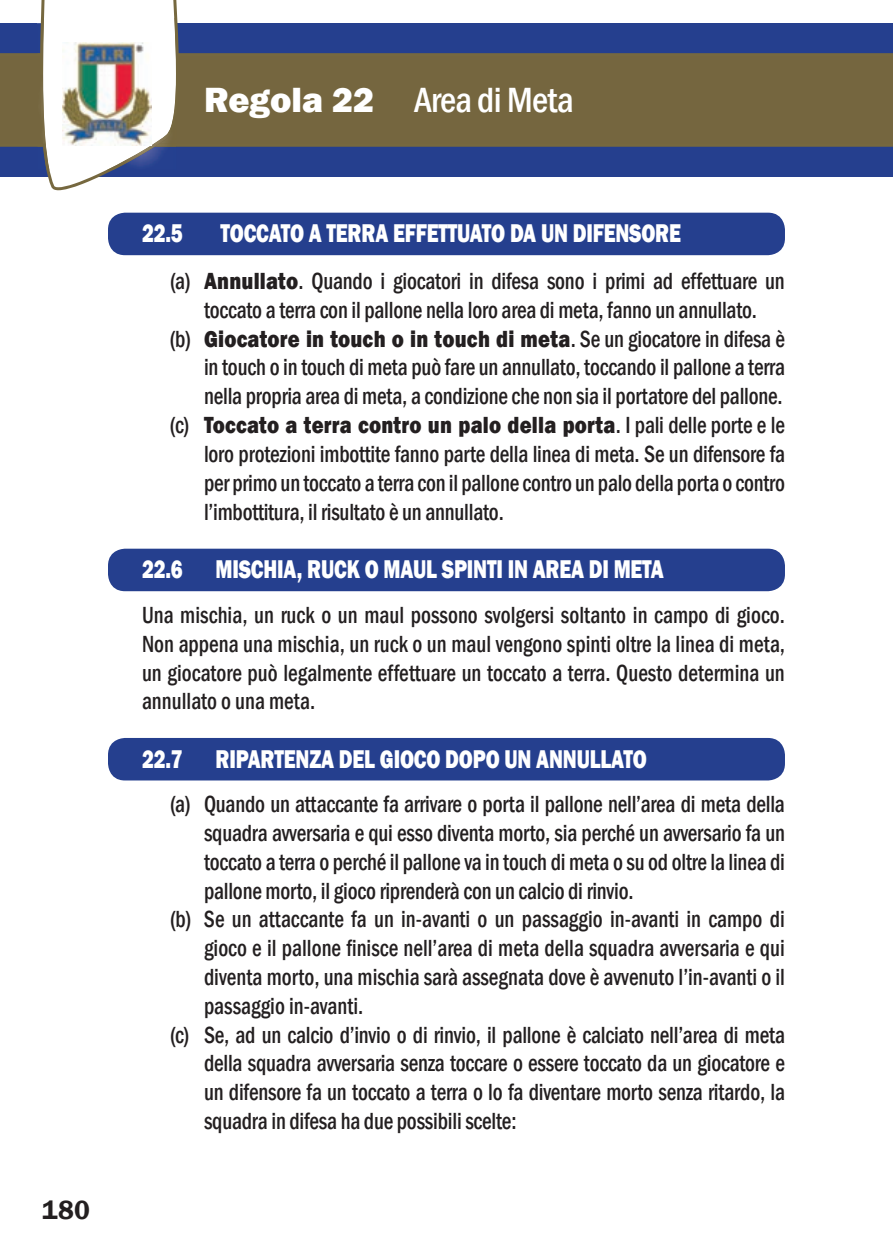
<style>
.page{position:relative;width:893px;height:1259px;background:#fff}
.page>*{position:absolute;margin:0;border:0;box-sizing:border-box;transform-origin:0 0}
.t1{font:500 condensed 36px "Franklin Gothic";letter-spacing:-.02em;color:#fff}
.t2{font:600 27px "Franklin Gothic";color:#231f20}
.t3{font:800 26.4px "Franklin Gothic";letter-spacing:-.01em;color:#fff;scale:.77 1}
.t4{font:500 condensed 24px/28.8px "Franklin Gothic";letter-spacing:-.01em;color:#231f20;text-align:justify;scale:.9 1}
.t5{font:800 24px "Franklin Gothic";letter-spacing:.01em;color:#231f20;scale:.85 1}
.s1{font-weight:800;font-stretch:normal}
.s2{font-weight:500;font-stretch:condensed}
</style>
<div class="page">
<div style="left:0;top:23px;width:893px;height:153px;background:#253f8e"></div>
<div style="left:0;top:55px;width:893px;height:90px;background:#75663f"></div>
<hr style="left:0;top:53px;width:893px;height:3px;background:#76683f">
<hr style="left:0;top:144px;width:893px;height:3px;background:#76683f">
<svg style="left:36px;top:0;width:149px;height:191px"></svg>
<img style="left:37px;top:23px;width:3px;height:147px">
<img style="left:37px;top:53px;width:3px;height:94px">
<img style="left:40px;top:18px;width:136px;height:152px">
<img style="left:63px;top:42px;width:88px;height:103px">
<div style="left:108px;top:213px;width:677px;height:42px;background:#253f8e;border-radius:17px"></div>
<div style="left:108px;top:549px;width:677px;height:42px;background:#253f8e;border-radius:17px"></div>
<div style="left:108px;top:738px;width:677px;height:42px;background:#253f8e;border-radius:17px"></div>
<p class="t2" style="left:42px;top:1193px;width:49px">180</p>
<h1 class="t1" style="left:204px;top:76px;width:371px"><span class="s1">Regola 22</span> Area di Meta</h1>
<p class="t3" style="left:142px;top:216px;width:55px">22.5</p>
<p class="t3" style="left:220px;top:216px;width:600px">TOCCATO A TERRA EFFETTUATO DA UN DIFENSORE</p>
<p class="t4" style="left:170px;top:266px;width:685px">(a) <span class="s1">Annullato</span>. Quando i giocatori in difesa sono i primi ad effettuare un</p>
<p class="t4" style="left:204px;top:295px;width:616px">toccato a terra con il pallone nella loro area di meta, fanno un annullato.</p>
<p class="t5" style="left:170px;top:323px;width:725px"><span class="s2">(b)</span> Giocatore in touch o in touch di meta<span class="s2">. Se un giocatore in difesa è</span></p>
<p class="t4" style="left:204px;top:353px;width:647px">in touch o in touch di meta può fare un annullato, toccando il pallone a terra</p>
<p class="t4" style="left:204px;top:382px;width:645px">nella propria area di meta, a condizione che non sia il portatore del pallone.</p>
<p class="t5" style="left:170px;top:409px;width:725px"><span class="s2">(c)</span> Toccato a terra contro un palo della porta<span class="s2">. I pali delle porte e le</span></p>
<p class="t4" style="left:204px;top:439px;width:647px">loro protezioni imbottite fanno parte della linea di meta. Se un difensore fa</p>
<p class="t4" style="left:204px;top:468px;width:647px">per primo un toccato a terra con il pallone contro un palo della porta o contro</p>
<p class="t4" style="left:204px;top:497px;width:335px">l’imbottitura, il risultato è un annullato.</p>
<p class="t3" style="left:142px;top:552px;width:679px">22.6 MISCHIA, RUCK O MAUL SPINTI IN AREA DI META</p>
<p class="t4" style="left:142px;top:600px;width:716px">Una mischia, un ruck o un maul possono svolgersi soltanto in campo di gioco.<br>Non appena una mischia, un ruck o un maul vengono spinti oltre la linea di meta, un giocatore può legalmente effettuare un toccato a terra. Questo determina un annullato o una meta.</p>
<p class="t3" style="left:142px;top:741px;width:657px">22.7 RIPARTENZA DEL GIOCO DOPO UN ANNULLATO</p>
<p class="t4" style="left:170px;top:789px;width:685px">(a) Quando un attaccante fa arrivare o porta il pallone nell’area di meta della</p>
<p class="t4" style="left:204px;top:818px;width:647px">squadra avversaria e qui esso diventa morto, sia perché un avversario fa un</p>
<p class="t4" style="left:204px;top:847px;width:647px">toccato a terra o perché il pallone va in touch di meta o su od oltre la linea di</p>
<p class="t4" style="left:204px;top:876px;width:479px">pallone morto, il gioco riprenderà con un calcio di rinvio.</p>
<p class="t4" style="left:170px;top:905px;width:685px">(b) Se un attaccante fa un in-avanti o un passaggio in-avanti in campo di</p>
<p class="t4" style="left:204px;top:933px;width:647px">gioco e il pallone finisce nell’area di meta della squadra avversaria e qui</p>
<p class="t4" style="left:204px;top:962px;width:647px">diventa morto, una mischia sarà assegnata dove è avvenuto l’in-avanti o il</p>
<p class="t4" style="left:204px;top:991px;width:178px">passaggio in-avanti.</p>
<p class="t4" style="left:170px;top:1020px;width:685px">(c) Se, ad un calcio d’invio o di rinvio, il pallone è calciato nell’area di meta</p>
<p class="t4" style="left:204px;top:1049px;width:647px">della squadra avversaria senza toccare o essere toccato da un giocatore e</p>
<p class="t4" style="left:204px;top:1077px;width:647px">un difensore fa un toccato a terra o lo fa diventare morto senza ritardo, la</p>
<p class="t4" style="left:204px;top:1106px;width:349px">squadra in difesa ha due possibili scelte:</p>
</div>
